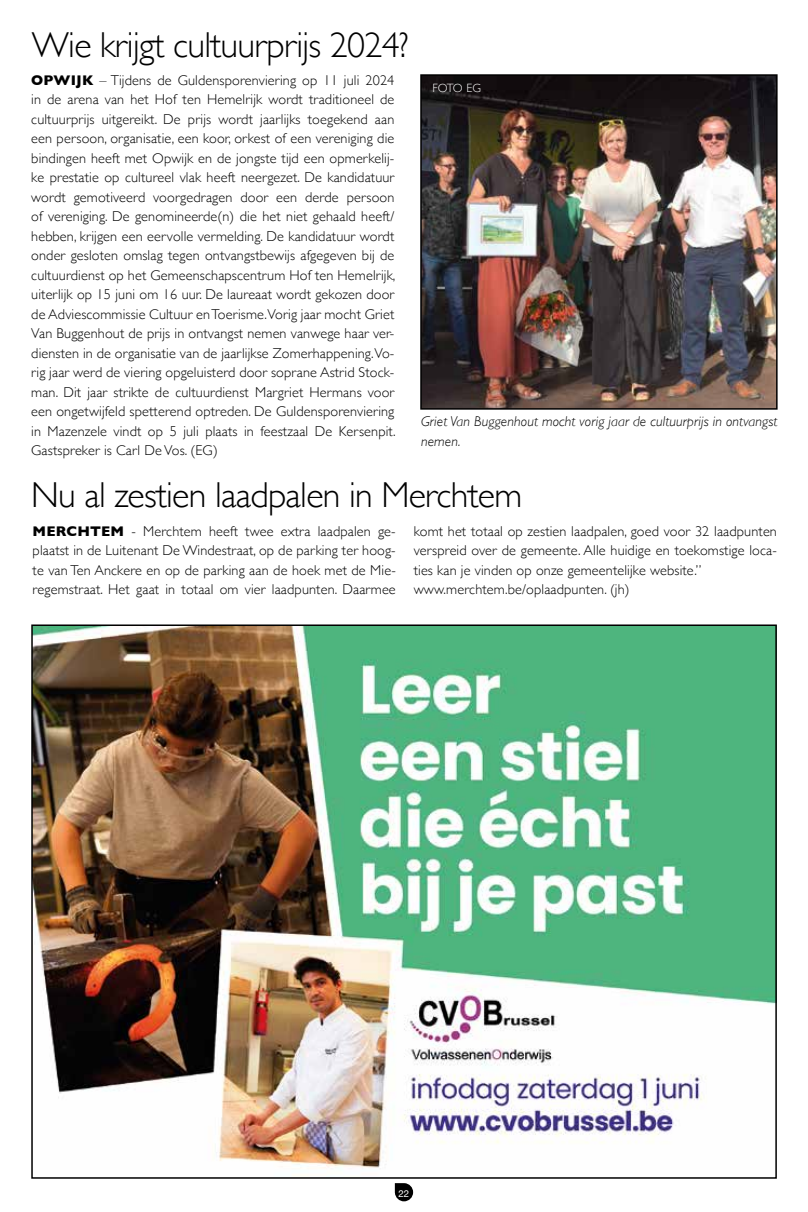
<style>
.page{position:relative;width:808px;height:1212px;background:#fff}
.page>*{position:absolute;margin:0;border:0;box-sizing:border-box;transform-origin:0 0}
.t1{font:300 36px "Gill Sans";letter-spacing:-.02em;color:#000}
.t2{font:300 14.25px/19.5px "Gill Sans";letter-spacing:.01em;color:#000;text-align:justify}
.t3{font:italic 300 14.25px/19.5px "Gill Sans";letter-spacing:.01em;color:#000}
.t4{font:300 12px "Gill Sans";letter-spacing:-.025em;color:#fff}
.t5{font:9.6px "Helvetica Neue";color:#fff}
.s1{font-weight:700}
</style>
<div class="page">
<svg style="left:395px;top:1183px;width:18px;height:18px"></svg>
<img style="left:34px;top:627px;width:740px;height:541px">
<img style="left:423px;top:77px;width:351px;height:330px">
<div style="left:420px;top:74px;width:357px;height:336px;border:2px solid #000"></div>
<h1 class="t1" style="left:32px;top:17px;width:379px">Wie krijgt cultuurprijs 2024?</h1>
<p class="t2" style="left:31px;top:70px;width:366px"><span class="s1">OPWIJK</span> – Tijdens de Guldensporenviering op 11 juli 2024 in de arena van het Hof ten Hemelrijk wordt traditioneel de cultuurprijs uitgereikt. De prijs wordt jaarlijks toegekend aan een persoon, organisatie, een koor, orkest of een vereniging die bindingen heeft met Opwijk en de jongste tijd een opmerkelij&shy;ke prestatie op cultureel vlak heeft neergezet. De kandidatuur wordt gemotiveerd voorgedragen door een derde persoon of vereniging. De genomineerde(n) die het niet gehaald heeft/ hebben, krijgen een eervolle vermelding. De kandidatuur wordt onder gesloten omslag tegen ontvangstbewijs afgegeven bij de cultuurdienst op het Gemeenschapscentrum Hof ten Hemelrijk, uiterlijk op 15 juni om 16 uur. De laureaat wordt gekozen door de Adviescommissie Cultuur en Toerisme.Vorig jaar mocht Griet Van Buggenhout de prijs in ontvangst nemen vanwege haar ver&shy;diensten in de organisatie van de jaarlijkse Zomerhappening.Vo&shy;rig jaar werd de viering opgeluisterd door soprane Astrid Stock&shy;man. Dit jaar strikte de cultuurdienst Margriet Hermans voor een ongetwijfeld spetterend optreden. De Guldensporenviering in Mazenzele vindt op 5 juli plaats in feestzaal De Kersenpit.<br>Gastspreker is Carl De Vos. (EG)</p>
<p class="t4" style="left:432px;top:79px;width:50px">FOTO EG</p>
<p class="t3" style="left:421px;top:412px;width:358px">Griet Van Buggenhout mocht vorig jaar de cultuurprijs in ontvangst nemen.</p>
<h1 class="t1" style="left:31px;top:467px;width:492px">Nu al zestien laadpalen in Merchtem</h1>
<p class="t2" style="left:33px;top:521px;width:365px"><span class="s1">MERCHTEM</span> - Merchtem heeft twee extra laadpalen ge&shy;plaatst in de Luitenant De Windestraat, op de parking ter hoog&shy;te van Ten Anckere en op de parking aan de hoek met de Mie&shy;regemstraat. Het gaat in totaal om vier laadpunten. Daarmee</p>
<p class="t2" style="left:414px;top:521px;width:365px;text-align:left">komt het totaal op zestien laadpalen, goed voor 32 laadpunten verspreid over de gemeente. Alle huidige en toekomstige loca&shy;ties kan je vinden op onze gemeentelijke website.” www.merchtem.be/oplaadpunten. (jh)</p>
<p class="t5" style="left:399px;top:1186px;width:12px">22</p>
</div>
